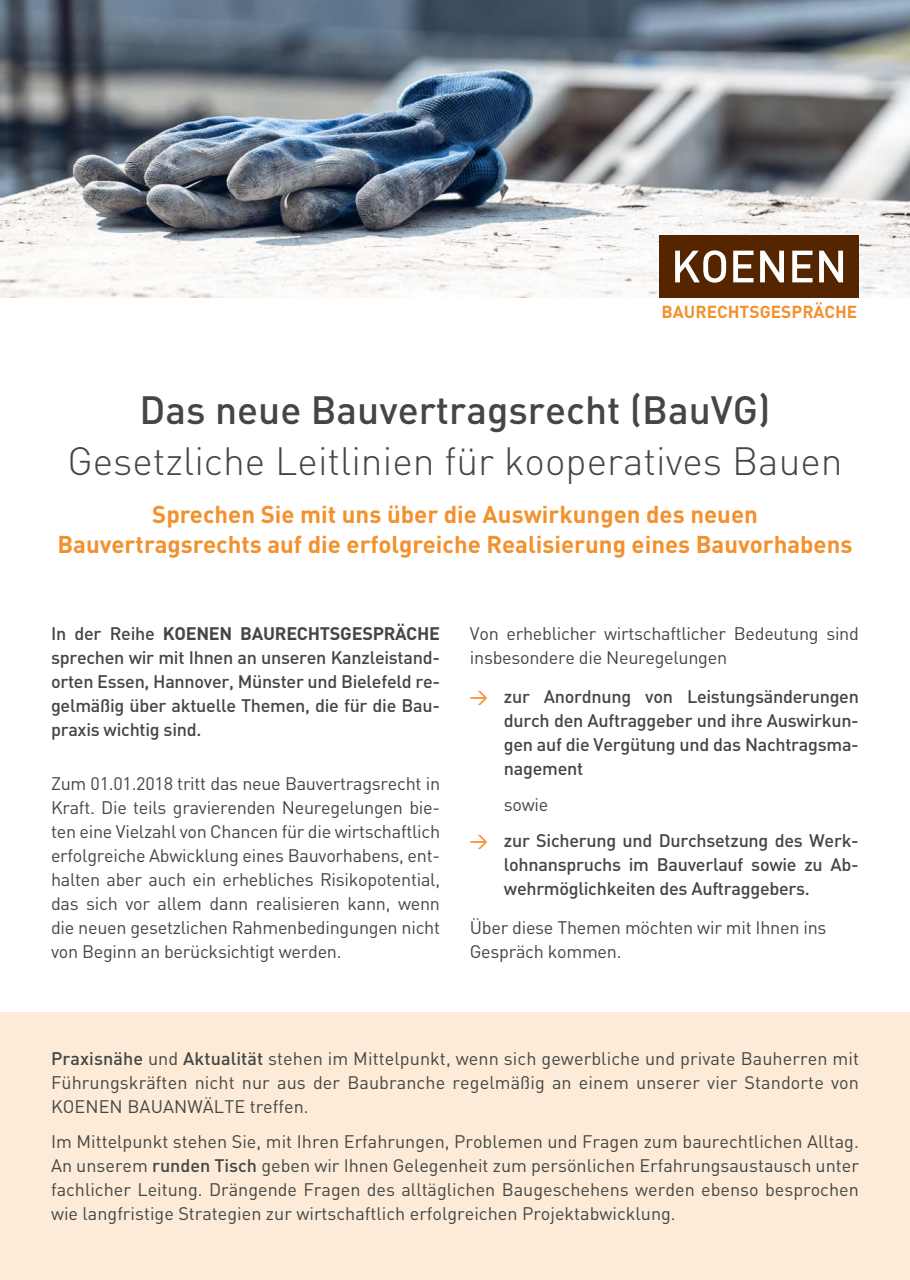
<style>
.page{position:relative;width:910px;height:1280px;background:#fff}
.page>*{position:absolute;margin:0;border:0;box-sizing:border-box;transform-origin:0 0}
.t1{font:300 39px "DIN";color:#424744}
.t2{font:500 39px "DIN";color:#424744}
.t3{font:700 24px/30px "DIN";color:#f2912e;text-align:center}
.t4{font:18px/24px "DIN";letter-spacing:-.015em;color:#424744;text-align:justify}
.t5{font:500 18px/24px "DIN";letter-spacing:-.015em;color:#424744;text-align:justify}
.t6{font:700 17.25px "DIN";color:#f2912e}
.s1{font-weight:700}
.s2{color:#f2912e}
.s3{font-weight:400}
.s4{font-weight:500}
</style>
<div class="page">
<div style="left:0;top:1012px;width:910px;height:268px;background:#fdead7"></div>
<img style="left:0;top:0;width:910px;height:298px">
<div style="left:659px;top:235px;width:200px;height:63px;background:#552500"></div>
<svg style="left:675px;top:250px;width:51px;height:33px"></svg>
<svg style="left:733px;top:251px;width:20px;height:31px"></svg>
<svg style="left:760px;top:251px;width:24px;height:31px"></svg>
<svg style="left:792px;top:251px;width:20px;height:31px"></svg>
<svg style="left:819px;top:251px;width:24px;height:31px"></svg>
<p class="t6" style="left:661px;top:306px;width:197px">BAURECHTSGESPRÄCHE</p>
<h1 class="t2" style="left:140px;top:396px;width:632px">Das neue Bauvertragsrecht (BauVG)</h1>
<h1 class="t1" style="left:67px;top:437px;width:777px">Gesetzliche Leitlinien für kooperatives Bauen</h1>
<h2 class="t3" style="left:58px;top:502px;width:797px">Sprechen Sie mit uns über die Auswirkungen des neuen<br>Bauvertragsrechts auf die erfolgreiche Realisierung eines Bauvorhabens</h2>
<p class="t5" style="left:51px;top:624px;width:391px">In der Reihe <span class="s1">KOENEN BAURECHTSGESPRÄCHE </span>sprechen wir mit Ihnen an unseren Kanzleistand&shy;orten Essen, Hannover, Münster und Bielefeld re&shy;gelmäßig über aktuelle Themen, die für die Bau&shy;praxis wichtig sind.</p>
<p class="t4" style="left:51px;top:774px;width:391px">Zum 01.01.2018 tritt das neue Bauvertragsrecht in Kraft. Die teils gravierenden Neuregelungen bie&shy;ten eine Vielzahl von Chancen für die wirtschaftlich erfolgreiche Abwicklung eines Bauvorhabens, ent&shy;halten aber auch ein erhebliches Risikopotential, das sich vor allem dann realisieren kann, wenn die neuen gesetzlichen Rahmenbedingungen nicht von Beginn an berücksichtigt werden.</p>
<p class="t4" style="left:470px;top:623px;width:391px">Von erheblicher wirtschaftlicher Bedeutung sind insbesondere die Neuregelungen</p>
<p class="t5" style="left:504px;top:686px;width:357px;text-indent:-34px"><span class="s2">&gt;</span> zur Anordnung von Leistungsänderungen durch den Auftraggeber und ihre Auswirkun&shy;gen auf die Vergütung und das Nachtragsma&shy;nagement</p>
<p class="t5" style="left:470px;top:788px;width:391px;line-height:36px;text-indent:34px"><span class="s3">sowie<br></span><span class="s2">&gt;</span> zur Sicherung und Durchsetzung des Werk-</p>
<p class="t5" style="left:504px;top:854px;width:357px">lohnanspruchs im Bauverlauf sowie zu Ab&shy;wehrmöglichkeiten des Auftraggebers.</p>
<p class="t4" style="left:470px;top:917px;width:358px">Über diese Themen möchten wir mit Ihnen ins<br>Gespräch kommen.</p>
<p class="t4" style="left:51px;top:1049px;width:809px"><span class="s4">Praxisnähe</span> und <span class="s4">Aktualität</span> stehen im Mittelpunkt, wenn sich gewerbliche und private Bauherren mit Führungskräften nicht nur aus der Baubranche regelmäßig an einem unserer vier Standorte von KOENEN BAUANWÄLTE treffen.</p>
<p class="t4" style="left:51px;top:1131px;width:809px">Im Mittelpunkt stehen Sie, mit Ihren Erfahrungen, Problemen und Fragen zum baurechtlichen Alltag.<br>An unserem <span class="s4">runden Tisch</span> geben wir Ihnen Gelegenheit zum persönlichen Erfahrungsaustausch unter fachlicher Leitung. Drängende Fragen des alltäglichen Baugeschehens werden ebenso besprochen wie langfristige Strategien zur wirtschaftlich erfolgreichen Projektabwicklung.</p>
</div>
